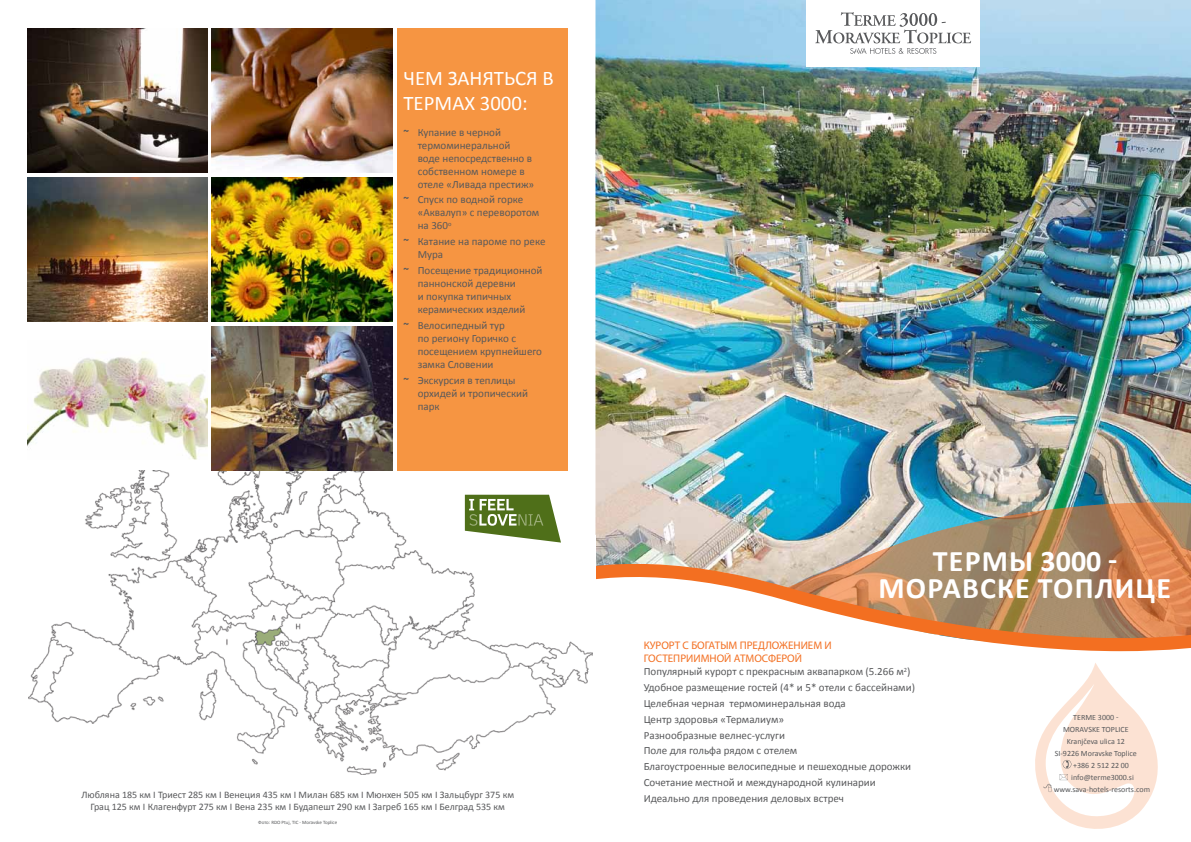
<style>
.page{position:relative;width:1191px;height:842px;background:#fff}
.page>*{position:absolute;margin:0;border:0;box-sizing:border-box;transform-origin:0 0}
.t1{font:700 30px/27px "Calibri";letter-spacing:.04em;color:#fff;text-align:center}
.t2{font:20.8px "Calibri";color:#fff}
.t3{font:11px/13px "Calibri";color:#58595b}
.t4{font:11px/13.2px "Myriad Pro";color:#f36f21}
.t5{font:10px/12px "Calibri";color:#58595b;text-align:center}
.t6{font:8px "Calibri";color:#58595b}
.t7{font:5px "Calibri";color:#58595b}
.s1{font-weight:700}
</style>
<div class="page">
<img style="left:595px;top:0;width:596px;height:563px">
<img style="left:767px;top:501px;width:424px;height:62px">
<svg style="left:596px;top:563px;width:595px;height:89px"></svg>
<svg style="left:596px;top:564px;width:595px;height:87px"></svg>
<div style="left:806px;top:0;width:174px;height:66px;background:#fff"></div>
<svg style="left:815px;top:12px;width:156px;height:42px"></svg>
<svg style="left:1035px;top:663px;width:123px;height:166px"></svg>
<img style="left:28px;top:322px;width:565px;height:453px">
<div style="left:0;top:275px;width:472px;height:195px;background:#fff"></div>
<div style="left:397px;top:28px;width:170px;height:443px;background:#f69542"></div>
<svg style="left:465px;top:495px;width:96px;height:48px"></svg>
<img style="left:212px;top:28px;width:180px;height:145px">
<img style="left:212px;top:177px;width:180px;height:145px">
<img style="left:212px;top:326px;width:180px;height:145px">
<img style="left:28px;top:28px;width:180px;height:145px">
<img style="left:28px;top:177px;width:180px;height:145px">
<img style="left:28px;top:357px;width:180px;height:102px">
<h2 class="t2" style="left:403px;top:65px;width:67px">ЧЕМ ЗАНЯТЬ</h2>
<h2 class="t2" style="left:515px;top:65px;width:37px">СЯ В</h2>
<h2 class="t2" style="left:403px;top:90px;width:14px">ТЕРМА</h2>
<h2 class="t2" style="left:464px;top:90px;width:65px">Х 3000:</h2>
<p class="t3" style="left:418px;top:125px;width:118px;text-indent:-14px"><span class="s1">~</span> Купание в черной термоминеральной воде непосредственно в собственном номере в отеле «Ливада престиж»</p>
<p class="t3" style="left:418px;top:193px;width:123px;text-indent:-14px"><span class="s1">~</span> Спуск по водной горке «Аквалуп» с переворотом на 360<sup>о</sup></p>
<p class="t3" style="left:418px;top:235px;width:129px;text-indent:-14px"><span class="s1">~</span> Катание на пароме по реке<br>Мура</p>
<p class="t3" style="left:418px;top:263px;width:126px;text-indent:-14px"><span class="s1">~</span> Посещение традиционной паннонской деревни<br>и покупка типичных керамических изделий</p>
<p class="t3" style="left:418px;top:318px;width:126px;text-indent:-14px"><span class="s1">~</span> Велосипедный тур<br>по региону Горичко с посещением крупнейшего замка Словении</p>
<p class="t3" style="left:418px;top:373px;width:112px;text-indent:-14px"><span class="s1">~</span> Экскурсия в теплицы орхидей и тропический парк</p>
<p class="t5" style="left:81px;top:788px;width:434px">Любляна 185 км Ι Триест 285 км Ι Венеция 435 км Ι М илан 685 км Ι М юнхен 505 км Ι Зальцбург 375 км<br>Грац 125 км Ι Клагенфурт 275 км Ι Вена 235 км Ι Будапешт 290 км Ι Загреб 165 км Ι Белград 535 км</p>
<p class="t7" style="left:258px;top:819px;width:80px">Фото: RDO Ptuj, TIC - M oravske Toplice</p>
<h1 class="t1" style="left:878px;top:546px;width:294px">ТЕРМЫ 3000 -<br>МОРАВСКЕ ТОПЛИЦЕ</h1>
<p class="t4" style="left:643px;top:638px;width:190px">КУРОРТ С БОГАТЫМ ПРЕДЛОЖЕНИЕМ И<br>ГОСТЕПРИИМНОЙ АТМОСФЕРОЙ</p>
<p class="t3" style="left:643px;top:663px;width:273px;line-height:15.8px">Популярный курорт с прекрасным аквапарком (5.266 м<sup>2</sup>)<br>Удобное размещениe гостей (4* и 5* отели с бассейнами)<br>Целебная черная термоминеральная вода<br>Центр здоровья «Термалиум»<br>Разнообразные велнес-услуги<br>Поле для гольфа рядом с отелем<br>Благоустроенные велосипедные и пешеходные дорожки Сочетание местной и международной кулинарии Идеально для проведения деловых встреч</p>
<p class="t6" style="left:1073px;top:712px;width:47px">Terme 3000 -</p>
<p class="t6" style="left:1063px;top:724px;width:67px">Moravske Toplice</p>
<p class="t6" style="left:1066px;top:736px;width:60px">Kranjčeva ulica 12</p>
<p class="t6" style="left:1054px;top:748px;width:84px">SI-9226 Moravske Toplice</p>
<p class="t6" style="left:1073px;top:760px;width:57px">+386 2 512 22 00</p>
<p class="t6" style="left:1071px;top:772px;width:64px">info@terme3000.si</p>
<p class="t6" style="left:1053px;top:784px;width:98px">www.sava-hotels-resorts.com</p>
</div>
